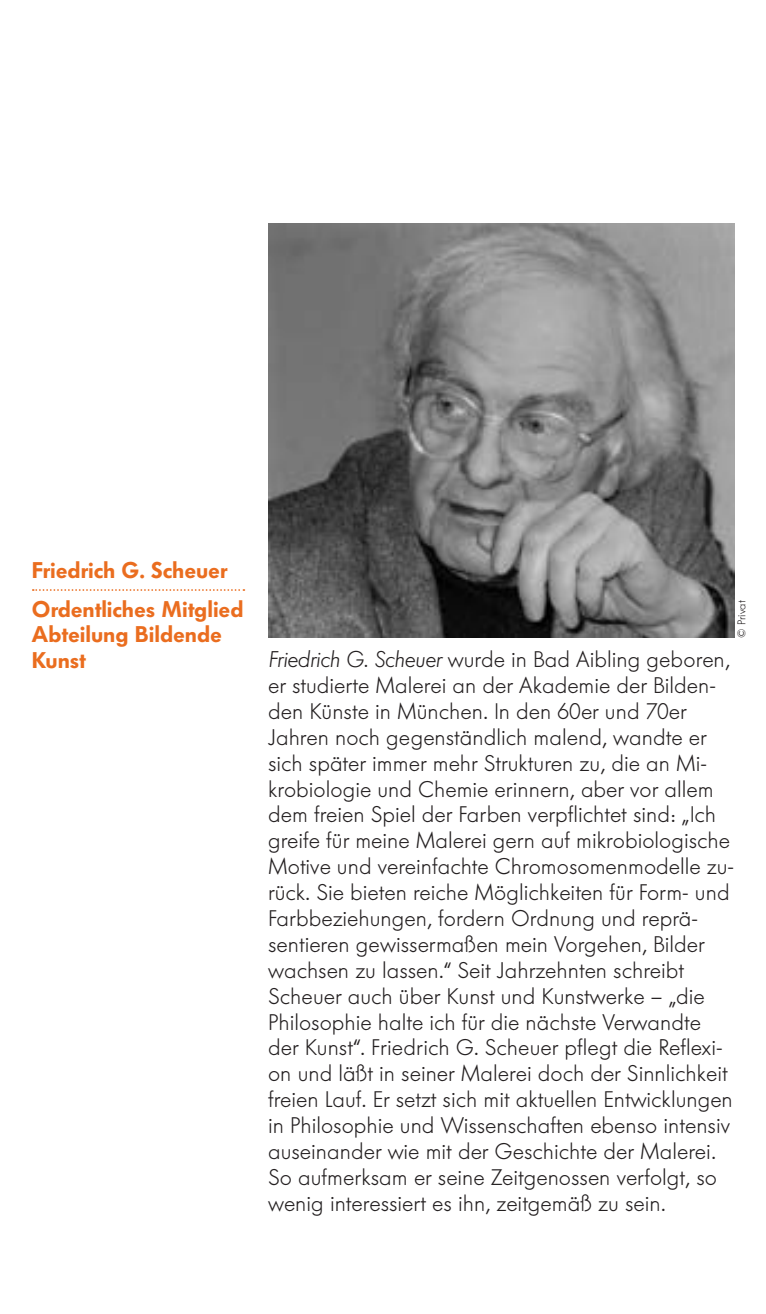
<style>
.page{position:relative;width:766px;height:1314px;background:#fff}
.page>*{position:absolute;margin:0;border:0;box-sizing:border-box;transform-origin:0 0}
.t1{font:300 22.5px/25.9px "Futura BQ";color:#231f20}
.t2{font:600 22.5px/38.7px "Futura BQ";color:#ea6d1f}
.t3{font:300 11.25px "Futura BQ";color:#231f20}
.s1{font-style:italic}
</style>
<div class="page">
<svg style="left:33px;top:589px;width:211px;height:2px"></svg>
<img style="left:268px;top:223px;width:465px;height:415px">
<p class="t2" style="left:32px;top:551px;width:213px">Friedrich G. Scheuer<br>Ordentliches Mitglied</p>
<p class="t2" style="left:32px;top:622px;width:191px;line-height:25.9px">Abteilung Bildende<br>Kunst</p>
<p class="t3" style="left:734px;top:638px;width:39px;rotate:-90deg">© Privat</p>
<p class="t1" style="left:268px;top:647px;width:467px"><span class="s1">Friedrich G. Scheuer</span> wurde in Bad Aibling geboren, er studierte Malerei an der Akademie der Bilden&shy;den Künste in München. In den 60er und 70er Jahren noch gegenständlich malend, wandte er sich später immer mehr Strukturen zu, die an Mi&shy;krobiologie und Chemie erinnern, aber vor allem dem freien Spiel der Farben verpflichtet sind: „Ich greife für meine Malerei gern auf mikrobiologische Motive und vereinfachte Chromosomenmodelle zu&shy;rück. Sie bieten reiche Möglichkeiten für Form- und Farbbeziehungen, fordern Ordnung und reprä&shy;sentieren gewissermaßen mein Vorgehen, Bilder wachsen zu lassen.“ Seit Jahrzehnten schreibt Scheuer auch über Kunst und Kunstwerke – „die Philosophie halte ich für die nächste Verwandte der Kunst“. Friedrich G. Scheuer pflegt die Reflexi&shy;on und läßt in seiner Malerei doch der Sinnlichkeit freien Lauf. Er setzt sich mit aktuellen Entwicklungen in Philosophie und Wissenschaften ebenso intensiv auseinander wie mit der Geschichte der Malerei.<br>So aufmerksam er seine Zeitgenossen verfolgt, so wenig interessiert es ihn, zeitgemäß zu sein.</p>
</div>
